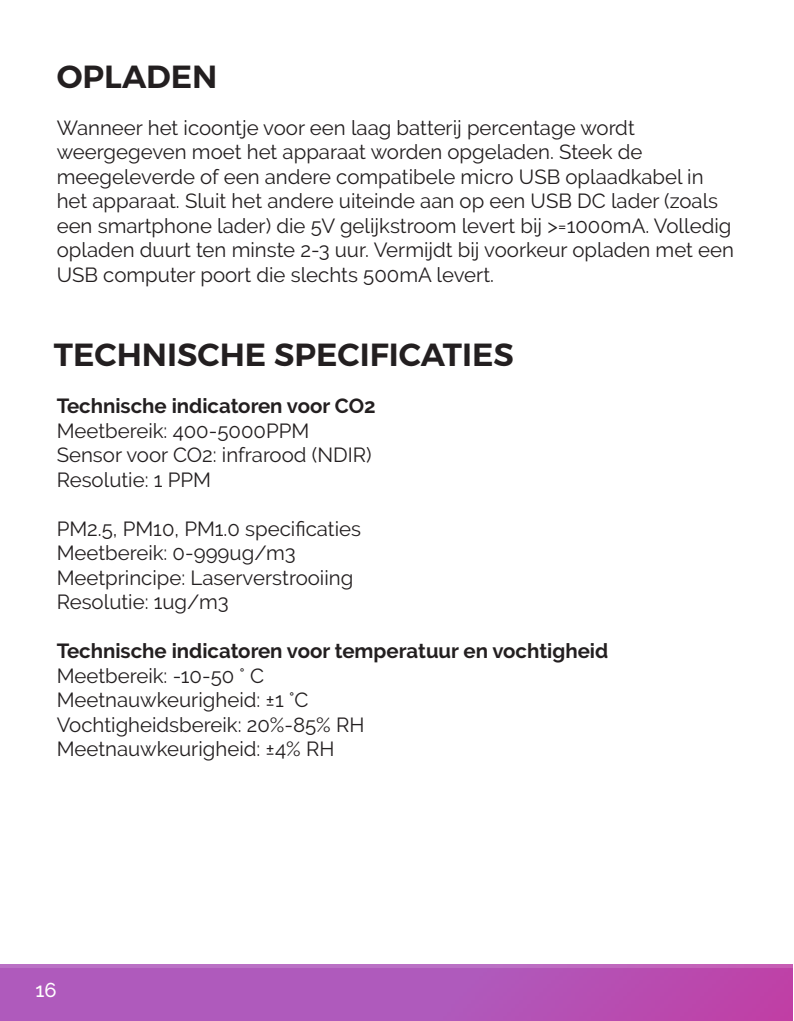
<style>
.page{position:relative;width:794px;height:1021px;background:#fff}
.page>*{position:absolute;margin:0;border:0;box-sizing:border-box;transform-origin:0 0}
.t1{font:600 32px "Montserrat";color:#231f20}
.t2{font:20.4px/24.4px "Raleway";color:#231f20}
.t3{font:700 20.4px "Raleway";color:#231f20}
.t4{font:500 20px "Raleway";color:#fff}
</style>
<div class="page">
<img style="left:0;top:964px;width:792px;height:56px">
<h1 class="t1" style="left:57px;top:63px;width:162px">OPLADEN</h1>
<p class="t2" style="left:57px;top:115px;width:679px">Wanneer het icoontje voor een laag batterij percentage wordt weergegeven moet het apparaat worden opgeladen. Steek de meegeleverde of een andere compatibele micro USB oplaadkabel in het apparaat. Sluit het andere uiteinde aan op een USB DC lader (zoals een smartphone lader) die 5V gelijkstroom levert bij &gt;=1000mA. Volledig opladen duurt ten minste 2-3 uur. Vermijdt bij voorkeur opladen met een USB computer poort die slechts 500mA levert.</p>
<h1 class="t1" style="left:54px;top:341px;width:461px">TECHNISCHE SPECIFICATIES</h1>
<p class="t3" style="left:57px;top:398px;width:320px">Technische indicatoren voor CO2</p>
<p class="t2" style="left:57px;top:420px;width:316px">Meetbereik: 400-5000PPM<br>Sensor voor CO2: infrarood (NDIR)<br>Resolutie: 1 PPM</p>
<p class="t2" style="left:57px;top:516px;width:306px">PM2.5, PM10, PM1.0 specificaties<br>Meetbereik: 0-999ug/m3<br>Meetprincipe: Laserverstrooiing<br>Resolutie: 1ug/m3</p>
<p class="t3" style="left:57px;top:643px;width:553px">Technische indicatoren voor temperatuur en vochtigheid</p>
<p class="t2" style="left:57px;top:665px;width:309px">Meetbereik: -10-50 ° C<br>Meetnauwkeurigheid: ±1 °C<br>Vochtigheidsbereik: 20%-85% RH<br>Meetnauwkeurigheid: ±4% RH</p>
<p class="t4" style="left:36px;top:982px;width:23px">16</p>
</div>
